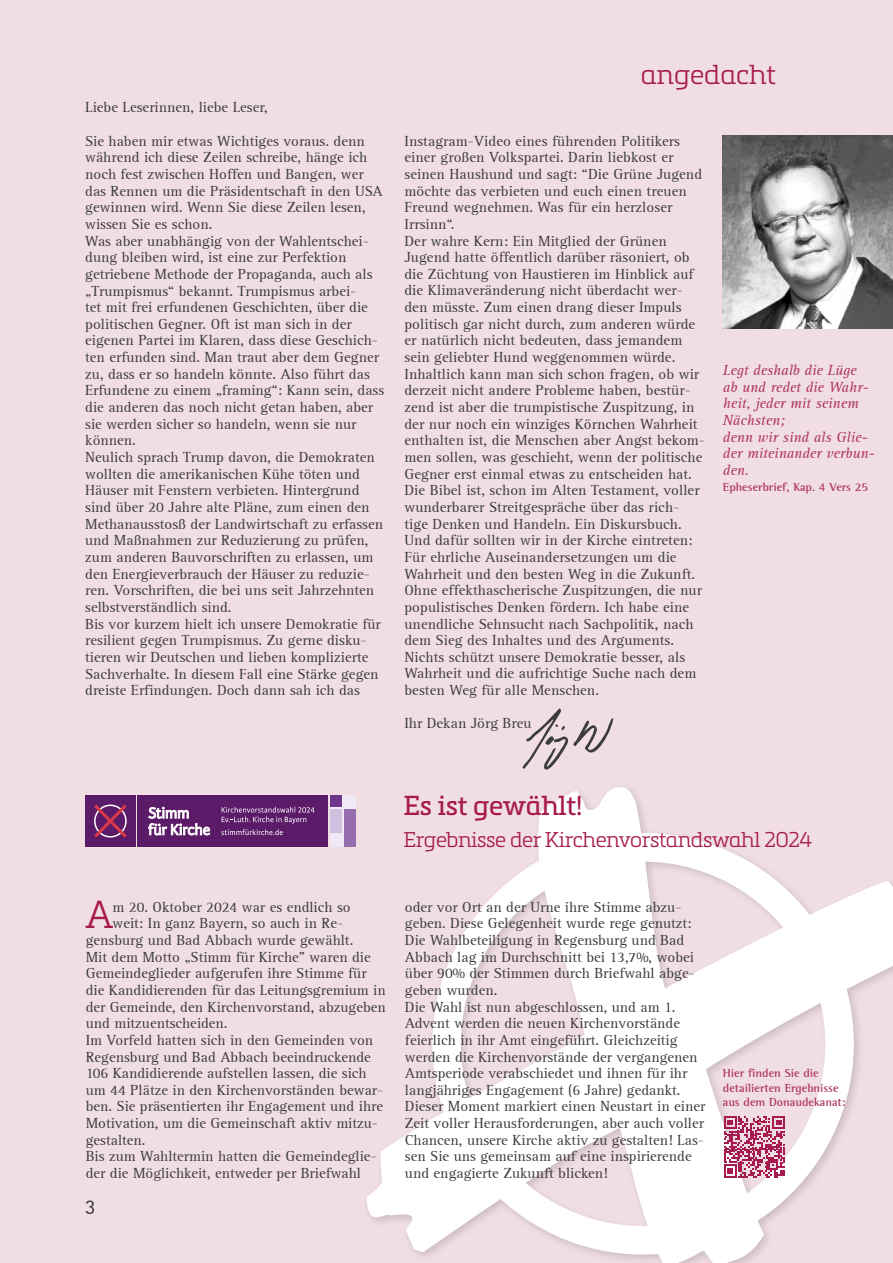
<style>
.page{position:relative;width:893px;height:1263px;background:#f0dee2}
.page>*{position:absolute;margin:0;border:0;box-sizing:border-box;transform-origin:0 0}
.t1{font:300 38.4px "Metronic Slab Pro";color:#a71a4f}
.t2{font:27px "Metronic Slab Pro";letter-spacing:-.01em;color:#a71a4f}
.t3{font:300 27px "Metronic Slab Pro";color:#a71a4f}
.t4{font:300 21px "Metronic Slab Pro";letter-spacing:-.02em;color:#a71a4f}
.t5{font:21px "Rotis Sans Serif 55";color:#3c3c3b}
.t6{font:15px/16.6px "Rotis Serif";color:#3c3c3b}
.t7{font:italic 15px/16.5px "Rotis Serif";color:#af345b}
.t8{font:700 12px/14.4px "Rotis Semi Serif";color:#af345b}
</style>
<div class="page">
<svg style="left:366px;top:787px;width:527px;height:476px"></svg>
<img style="left:723px;top:135px;width:170px;height:194px">
<div style="left:85px;top:795px;width:51px;height:52px;background:#5c1b68"></div>
<div style="left:138px;top:795px;width:190px;height:52px;background:#5c1b68"></div>
<div style="left:330px;top:795px;width:25px;height:52px;background:#efeaf6"></div>
<div style="left:344px;top:809px;width:11px;height:38px;background:#966ead"></div>
<div style="left:330px;top:809px;width:12px;height:24px;background:#d0c1e0"></div>
<div style="left:330px;top:795px;width:12px;height:12px;background:#6e368c"></div>
<svg style="left:94px;top:804px;width:33px;height:34px"></svg>
<svg style="left:221px;top:807px;width:93px;height:28px"></svg>
<svg style="left:148px;top:807px;width:62px;height:28px"></svg>
<svg style="left:723px;top:1116px;width:62px;height:61px"></svg>
<svg style="left:522px;top:709px;width:91px;height:61px"></svg>
<h2 class="t3" style="left:641px;top:56px;width:136px">angedacht</h2>
<p class="t6" style="left:85px;top:99px;width:184px">Liebe Leserinnen, liebe Leser,</p>
<p class="t6" style="left:85px;top:133px;width:301px">Sie haben mir etwas Wichtiges voraus. denn während ich diese Zeilen schreibe, hänge ich noch fest zwischen Hoffen und Bangen, wer das Rennen um die Präsidentschaft in den USA gewinnen wird. Wenn Sie diese Zeilen lesen, wissen Sie es schon.<br>Was aber unabhängig von der Wahlentschei&shy;dung bleiben wird, ist eine zur Perfektion getriebene Methode der Propaganda, auch als „Trumpismus“ bekannt. Trumpismus arbei-<br>tet mit frei erfundenen Geschichten, über die politischen Gegner. Oft ist man sich in der eigenen Partei im Klaren, dass diese Geschich&shy;ten erfunden sind. Man traut aber dem Gegner zu, dass er so handeln könnte. Also führt das Erfundene zu einem „framing“: Kann sein, dass die anderen das noch nicht getan haben, aber sie werden sicher so handeln, wenn sie nur können.<br>Neulich sprach Trump davon, die Demokraten wollten die amerikanischen Kühe töten und Häuser mit Fenstern verbieten. Hintergrund sind über 20 Jahre alte Pläne, zum einen den Methanausstosß der Landwirtschaft zu erfassen und Maßnahmen zur Reduzierung zu prüfen, zum anderen Bauvorschriften zu erlassen, um den Energieverbrauch der Häuser zu reduzie&shy;ren. Vorschriften, die bei uns seit Jahrzehnten selbstverständlich sind.<br>Bis vor kurzem hielt ich unsere Demokratie für resilient gegen Trumpismus. Zu gerne disku&shy;tieren wir Deutschen und lieben komplizierte Sachverhalte. In diesem Fall eine Stärke gegen dreiste Erfindungen. Doch dann sah ich das</p>
<p class="t6" style="left:404px;top:133px;width:302px">Instagram-Video eines führenden Politikers einer großen Volkspartei. Darin liebkost er seinen Haushund und sagt: “Die Grüne Jugend möchte das verbieten und euch einen treuen Freund wegnehmen. Was für ein herzloser Irrsinn“.<br>Der wahre Kern: Ein Mitglied der Grünen Jugend hatte öffentlich darüber räsoniert, ob die Züchtung von Haustieren im Hinblick auf die Klimaveränderung nicht überdacht wer&shy;den müsste. Zum einen drang dieser Impuls politisch gar nicht durch, zum anderen würde er natürlich nicht bedeuten, dass jemandem sein geliebter Hund weggenommen würde.<br>Inhaltlich kann man sich schon fragen, ob wir derzeit nicht andere Probleme haben, bestür&shy;zend ist aber die trumpistische Zuspitzung, in der nur noch ein winziges Körnchen Wahrheit enthalten ist, die Menschen aber Angst bekom&shy;men sollen, was geschieht, wenn der politische Gegner erst einmal etwas zu entscheiden hat.<br>Die Bibel ist, schon im Alten Testament, voller wunderbarer Streitgespräche über das rich&shy;tige Denken und Handeln. Ein Diskursbuch.<br>Und dafür sollten wir in der Kirche eintreten:<br>Für ehrliche Auseinandersetzungen um die Wahrheit und den besten Weg in die Zukunft.<br>Ohne effekthascherische Zuspitzungen, die nur populistisches Denken fördern. Ich habe eine unendliche Sehnsucht nach Sachpolitik, nach dem Sieg des Inhaltes und des Arguments.<br>Nichts schützt unsere Demokratie besser, als Wahrheit und die aufrichtige Suche nach dem besten Weg für alle Menschen.</p>
<p class="t6" style="left:404px;top:715px;width:129px">Ihr Dekan Jörg Breu</p>
<p class="t7" style="left:723px;top:363px;width:153px">Legt deshalb die Lüge ab und redet die Wahr&shy;heit, jeder mit seinem<br>Nächsten;<br>denn wir sind als Glie&shy;der miteinander verbun&shy;den.</p>
<p class="t8" style="left:723px;top:480px;width:147px">Epheserbrief, Kap. 4 Vers 25</p>
<h2 class="t2" style="left:403px;top:786px;width:181px">Es ist gewählt!</h2>
<h3 class="t4" style="left:403px;top:825px;width:411px">Ergebnisse der Kirchenvorstandswahl 2024</h3>
<h1 class="t1" style="left:86px;top:889px;width:29px">A</h1>
<p class="t6" style="left:113px;top:899px;width:240px">m 20. Oktober 2024 war es endlich so</p>
<p class="t6" style="left:113px;top:915px;width:232px">weit: In ganz Bayern, so auch in Re-</p>
<p class="t6" style="left:86px;top:932px;width:269px">gensburg und Bad Abbach wurde gewählt.</p>
<p class="t6" style="left:86px;top:949px;width:287px">Mit dem Motto „Stimm für Kirche" waren die</p>
<p class="t6" style="left:86px;top:965px;width:282px">Gemeindeglieder aufgerufen ihre Stimme für</p>
<p class="t6" style="left:86px;top:982px;width:302px">die Kandidierenden für das Leitungsgremium in</p>
<p class="t6" style="left:86px;top:999px;width:302px">der Gemeinde, den Kirchenvorstand, abzugeben</p>
<p class="t6" style="left:86px;top:1015px;width:143px">und mitzuentscheiden.</p>
<p class="t6" style="left:86px;top:1032px;width:289px">Im Vorfeld hatten sich in den Gemeinden von</p>
<p class="t6" style="left:86px;top:1049px;width:287px">Regensburg und Bad Abbach beeindruckende</p>
<p class="t6" style="left:86px;top:1065px;width:282px">106 Kandidierende aufstellen lassen, die sich</p>
<p class="t6" style="left:86px;top:1082px;width:299px">um 44 Plätze in den Kirchenvorständen bewar-</p>
<p class="t6" style="left:86px;top:1098px;width:299px">ben. Sie präsentierten ihr Engagement und ihre</p>
<p class="t6" style="left:86px;top:1115px;width:294px">Motivation, um die Gemeinschaft aktiv mitzu-</p>
<p class="t6" style="left:86px;top:1132px;width:61px">gestalten.</p>
<p class="t6" style="left:86px;top:1148px;width:292px">Bis zum Wahltermin hatten die Gemeindeglie-</p>
<p class="t6" style="left:86px;top:1165px;width:277px">der die Möglichkeit, entweder per Briefwahl</p>
<h3 class="t5" style="left:85px;top:1195px;width:12px">3</h3>
<p class="t6" style="left:405px;top:899px;width:302px">oder vor Ort an der Urne ihre Stimme abzu&shy;geben. Diese Gelegenheit wurde rege genutzt:<br>Die Wahlbeteiligung in Regensburg und Bad Abbach lag im Durchschnitt bei 13,7%, wobei über 90% der Stimmen durch Briefwahl abge&shy;geben wurden.<br>Die Wahl ist nun abgeschlossen, und am 1.<br>Advent werden die neuen Kirchenvorstände feierlich in ihr Amt eingeführt. Gleichzeitig werden die Kirchenvorstände der vergangenen Amtsperiode verabschiedet und ihnen für ihr langjähriges Engagement (6 Jahre) gedankt.<br>Dieser Moment markiert einen Neustart in einer Zeit voller Herausforderungen, aber auch voller Chancen, unsere Kirche aktiv zu gestalten! Las&shy;sen Sie uns gemeinsam auf eine inspirierende und engagierte Zukunft blicken!</p>
<p class="t8" style="left:723px;top:1066px;width:124px">Hier finden Sie die detailierten Ergebnisse aus dem Donaudekanat:</p>
</div>
